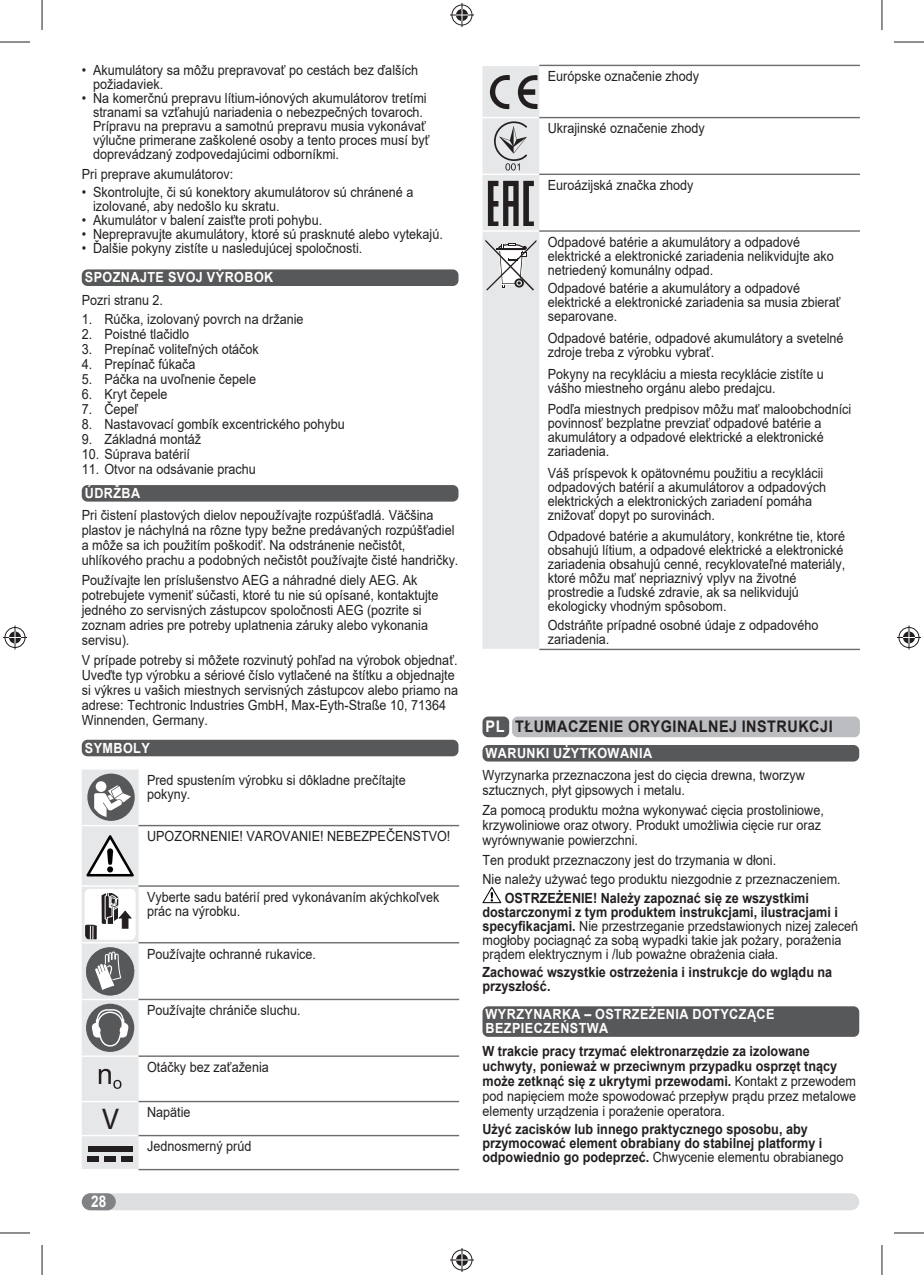
<style>
.page{position:relative;width:924px;height:1275px;background:#fff}
.page>*{position:absolute;margin:0;border:0;box-sizing:border-box;transform-origin:0 0}
.t1{font:700 16px "Arial";letter-spacing:.035em;color:#231f20;scale:.9 1}
.t2{font:700 16px "Arial";color:#fff;scale:.85 1}
.t3{font:14px/14px "Arial";color:#231f20;scale:.9 1}
.t4{font:700 14px/15px "Arial";color:#231f20;scale:.9 1}
.t5{font:700 14px/14px "Arial";letter-spacing:.035em;color:#fff;scale:.9 1}
.s1{font-family:"Myriad Pro";font-size:30px}
.s2{color:#fff}
.s3{font-weight:700}
.s4{font-weight:400}
</style>
<div class="page">
<div style="left:82px;top:1193px;width:776px;height:17px;background:#dddee0;border-radius:9px"></div>
<div style="left:82px;top:1193px;width:34px;height:17px;background:#808285;border-radius:9px"></div>
<div style="left:82px;top:269px;width:376px;height:17px;background:#57585a;border-radius:6px"></div>
<div style="left:82px;top:485px;width:376px;height:16px;background:#57585a;border-radius:6px"></div>
<div style="left:82px;top:740px;width:376px;height:16px;background:#57585a;border-radius:6px"></div>
<hr style="left:138px;top:825px;width:321px;height:1px;background:#6c6d70">
<hr style="left:138px;top:885px;width:321px;height:1px;background:#6c6d70">
<hr style="left:138px;top:942px;width:321px;height:1px;background:#6c6d70">
<hr style="left:138px;top:998px;width:321px;height:2px;background:#6c6d70">
<hr style="left:138px;top:1055px;width:321px;height:2px;background:#6c6d70">
<hr style="left:138px;top:1100px;width:321px;height:2px;background:#6c6d70">
<hr style="left:138px;top:1134px;width:321px;height:2px;background:#6c6d70">
<hr style="left:138px;top:1168px;width:321px;height:2px;background:#6c6d70">
<svg style="left:82px;top:769px;width:56px;height:400px"></svg>
<div style="left:88px;top:1146px;width:45px;height:5px;background:#231f20"></div>
<div style="left:87px;top:1155px;width:12px;height:6px;background:#231f20"></div>
<div style="left:104px;top:1155px;width:12px;height:6px;background:#231f20"></div>
<div style="left:121px;top:1155px;width:12px;height:6px;background:#231f20"></div>
<div style="left:482px;top:745px;width:376px;height:16px;background:#57585a;border-radius:6px"></div>
<div style="left:482px;top:1006px;width:376px;height:30px;background:#57585a;border-radius:6px"></div>
<hr style="left:539px;top:65px;width:320px;height:1px;background:#6c6d70">
<hr style="left:539px;top:117px;width:320px;height:1px;background:#6c6d70">
<hr style="left:539px;top:174px;width:320px;height:1px;background:#6c6d70">
<hr style="left:539px;top:230px;width:320px;height:2px;background:#6c6d70">
<hr style="left:539px;top:648px;width:320px;height:2px;background:#6c6d70">
<svg style="left:482px;top:66px;width:57px;height:583px;background:#d8d8da"></svg>
<div style="left:482px;top:716px;width:27px;height:21px;background:#57585a;border-radius:6px"></div>
<div style="left:512px;top:716px;width:347px;height:21px;background:#bcbdc0;border-radius:6px"></div>
<svg style="left:482px;top:887px;width:19px;height:16px"></svg>
<hr style="left:0;top:42px;width:30px;height:1px;background:#231f20">
<hr style="left:893px;top:42px;width:30px;height:1px;background:#231f20">
<hr style="left:0;top:1232px;width:30px;height:1px;background:#231f20">
<hr style="left:893px;top:1232px;width:30px;height:1px;background:#231f20">
<hr style="left:42px;top:0;width:1px;height:30px;background:#231f20">
<hr style="left:42px;top:1245px;width:1px;height:30px;background:#231f20">
<hr style="left:881px;top:0;width:1px;height:30px;background:#231f20">
<hr style="left:881px;top:1245px;width:1px;height:30px;background:#231f20">
<svg style="left:450px;top:3px;width:24px;height:24px"></svg>
<svg style="left:450px;top:1248px;width:24px;height:24px"></svg>
<svg style="left:3px;top:625px;width:24px;height:24px"></svg>
<svg style="left:897px;top:625px;width:23px;height:24px"></svg>
<p class="t3" style="left:93px;top:63px;width:362px;text-indent:-11px">• Akumulátory sa môžu prepravovať po cestách bez ďalších požiadaviek.</p>
<p class="t3" style="left:93px;top:91px;width:375px;text-indent:-11px">• Na komerčnú prepravu lítium-iónových akumulátorov tretími stranami sa vzťahujú nariadenia o nebezpečných tovaroch.<br>Prípravu na prepravu a samotnú prepravu musia vykonávať výlučne primerane zaškolené osoby a tento proces musí byť doprevádzaný zodpovedajúcimi odborníkmi.</p>
<p class="t3" style="left:82px;top:167px;width:170px">Pri preprave akumulátorov:</p>
<p class="t3" style="left:93px;top:185px;width:357px;text-indent:-11px">• Skontrolujte, či sú konektory akumulátorov sú chránené a izolované, aby nedošlo ku skratu.</p>
<p class="t3" style="left:82px;top:213px;width:268px">• Akumulátor v balení zaisťte proti pohybu.</p>
<p class="t3" style="left:82px;top:227px;width:402px">• Neprepravujte akumulátory, ktoré sú prasknuté alebo vytekajú.</p>
<p class="t3" style="left:82px;top:241px;width:313px">• Ďalšie pokyny zistíte u nasledujúcej spoločnosti.</p>
<p class="t5" style="left:85px;top:270px;width:211px">SPOZNAJTE SVOJ VÝROBOK</p>
<p class="t3" style="left:82px;top:293px;width:92px">Pozri stranu 2.</p>
<p class="t3" style="left:82px;top:312px;width:248px">1. Rúčka, izolovaný povrch na držanie</p>
<p class="t3" style="left:82px;top:327px;width:121px">2. Poistné tlačidlo</p>
<p class="t3" style="left:82px;top:342px;width:198px">3. Prepínač voliteľných otáčok</p>
<p class="t3" style="left:82px;top:357px;width:128px">4. Prepínač fúkača</p>
<p class="t3" style="left:82px;top:372px;width:195px">5. Páčka na uvoľnenie čepele</p>
<p class="t3" style="left:82px;top:387px;width:97px">6. Kryt čepele</p>
<p class="t3" style="left:82px;top:402px;width:64px">7. Čepeľ</p>
<p class="t3" style="left:82px;top:417px;width:294px">8. Nastavovací gombík excentrického pohybu</p>
<p class="t3" style="left:82px;top:432px;width:134px">9. Základná montáž</p>
<p class="t3" style="left:82px;top:447px;width:122px">10. Súprava batérií</p>
<p class="t3" style="left:82px;top:462px;width:195px">11. Otvor na odsávanie prachu</p>
<p class="t5" style="left:85px;top:486px;width:63px">ÚDRŽBA</p>
<p class="t3" style="left:82px;top:508px;width:420px;line-height:15px">Pri čistení plastových dielov nepoužívajte rozpúšťadlá. Väčšina plastov je náchylná na rôzne typy bežne predávaných rozpúšťadiel a môže sa ich použitím poškodiť. Na odstránenie nečistôt, uhlíkového prachu a podobných nečistôt používajte čisté handričky.</p>
<p class="t3" style="left:82px;top:572px;width:397px;line-height:15px">Používajte len príslušenstvo AEG a náhradné diely AEG. Ak potrebujete vymeniť súčasti, ktoré tu nie sú opísané, kontaktujte jedného zo servisných zástupcov spoločnosti AEG (pozrite si zoznam adries pre potreby uplatnenia záruky alebo vykonania servisu).</p>
<p class="t3" style="left:82px;top:652px;width:419px;line-height:15px">V prípade potreby si môžete rozvinutý pohľad na výrobok objednať.<br>Uveďte typ výrobku a sériové číslo vytlačené na štítku a objednajte si výkres u vašich miestnych servisných zástupcov alebo priamo na adrese: Techtronic Industries GmbH, Max-Eyth-Straße 10, 71364<br>Winnenden, Germany.</p>
<p class="t5" style="left:85px;top:741px;width:74px">SYMBOLY</p>
<p class="t3" style="left:147px;top:773px;width:289px">Pred spustením výrobku si dôkladne prečítajte pokyny.</p>
<p class="t3" style="left:147px;top:829px;width:338px">UPOZORNENIE! VAROVANIE! NEBEZPEČENSTVO!</p>
<p class="t3" style="left:147px;top:890px;width:326px">Vyberte sadu batérií pred vykonávaním akýchkoľvek prác na výrobku.</p>
<p class="t3" style="left:147px;top:946px;width:189px">Používajte ochranné rukavice.</p>
<p class="t3" style="left:147px;top:1003px;width:172px">Používajte chrániče sluchu.</p>
<p class="t3" style="left:147px;top:1060px;width:137px">Otáčky bez zaťaženia</p>
<p class="t3" style="left:102px;top:1105px;width:100px"><span class="s1">V</span> Napätie</p>
<p class="t3" style="left:147px;top:1139px;width:117px">Jednosmerný prúd</p>
<p class="t2" style="left:91px;top:1192px;width:19px">28</p>
<p class="t3" style="left:547px;top:69px;width:170px">Európske označenie zhody</p>
<p class="t3" style="left:547px;top:122px;width:176px">Ukrajinské označenie zhody</p>
<p class="t3" style="left:547px;top:178px;width:163px">Euroázijská značka zhody</p>
<p class="t3" style="left:547px;top:235px;width:319px">Odpadové batérie a akumulátory a odpadové elektrické a elektronické zariadenia nelikvidujte ako netriedený komunálny odpad.</p>
<p class="t3" style="left:547px;top:281px;width:327px">Odpadové batérie a akumulátory a odpadové elektrické a elektronické zariadenia sa musia zbierať separovane.</p>
<p class="t3" style="left:547px;top:331px;width:330px">Odpadové batérie, odpadové akumulátory a svetelné zdroje treba z výrobku vybrať.</p>
<p class="t3" style="left:547px;top:367px;width:308px">Pokyny na recykláciu a miesta recyklácie zistíte u vášho miestneho orgánu alebo predajcu.</p>
<p class="t3" style="left:547px;top:402px;width:338px">Podľa miestnych predpisov môžu mať maloobchodníci povinnosť bezplatne prevziať odpadové batérie a akumulátory a odpadové elektrické a elektronické zariadenia.</p>
<p class="t3" style="left:547px;top:466px;width:310px">Váš príspevok k opätovnému použitiu a recyklácii odpadových batérií a akumulátorov a odpadových elektrických a elektronických zariadení pomáha znižovať dopyt po surovinách.</p>
<p class="t3" style="left:547px;top:529px;width:332px">Odpadové batérie a akumulátory, konkrétne tie, ktoré obsahujú lítium, a odpadové elektrické a elektronické zariadenia obsahujú cenné, recyklovateľné materiály, ktoré môžu mať nepriaznivý vplyv na životné prostredie a ľudské zdravie, ak sa nelikvidujú ekologicky vhodným spôsobom.</p>
<p class="t3" style="left:547px;top:618px;width:302px">Odstráňte prípadné osobné údaje z odpadového zariadenia.</p>
<p class="t1" style="left:485px;top:717px;width:387px"><span class="s2">PL</span> TŁUMACZENIE ORYGINALNEJ INSTRUKCJI</p>
<p class="t5" style="left:485px;top:746px;width:186px">WARUNKI UŻYTKOWANIA</p>
<p class="t3" style="left:482px;top:768px;width:359px;line-height:15px">Wyrzynarka przeznaczona jest do cięcia drewna, tworzyw sztucznych, płyt gipsowych i metalu.</p>
<p class="t3" style="left:482px;top:802px;width:380px;line-height:15px">Za pomocą produktu można wykonywać cięcia prostoliniowe, krzywoliniowe oraz otwory. Produkt umożliwia cięcie rur oraz wyrównywanie powierzchni.</p>
<p class="t3" style="left:482px;top:850px;width:399px;line-height:19.6px">Ten produkt przeznaczony jest do trzymania w dłoni.<br>Nie należy używać tego produktu niezgodnie z przeznaczeniem.</p>
<p class="t3" style="left:482px;top:890px;width:419px;text-indent:22px"><span class="s3">OSTRZEŻENIE! Należy zapoznać się ze wszystkimi dostarczonymi z tym produktem instrukcjami, ilustracjami i specyfikacjami.</span> Nie przestrzeganie przedstawionych nizej zaleceń mogłoby pociagnąć za sobą wypadki takie jak pożary, porażenia prądem elektrycznym i /lub poważne obrażenia ciała.</p>
<p class="t4" style="left:482px;top:965px;width:390px;line-height:14px">Zachować wszystkie ostrzeżenia i instrukcje do wglądu na przyszłość.</p>
<p class="t5" style="left:485px;top:1007px;width:322px">WYRZYNARKA – OSTRZEŻENIA DOTYCZĄCE<br>BEZPIECZEŃSTWA</p>
<p class="t4" style="left:482px;top:1043px;width:416px">W trakcie pracy trzymać elektronarzędzie za izolowane uchwyty, ponieważ w przeciwnym przypadku osprzęt tnący może zetknąć się z ukrytymi przewodami. <span class="s4">Kontakt z przewodem pod napięciem może spowodować przepływ prądu przez metalowe elementy urządzenia i porażenie operatora.</span></p>
<p class="t4" style="left:482px;top:1122px;width:402px;line-height:14px">Użyć zacisków lub innego praktycznego sposobu, aby przymocować element obrabiany do stabilnej platformy i odpowiednio go podeprzeć. <span class="s4">Chwycenie elementu obrabianego</span></p>
</div>
